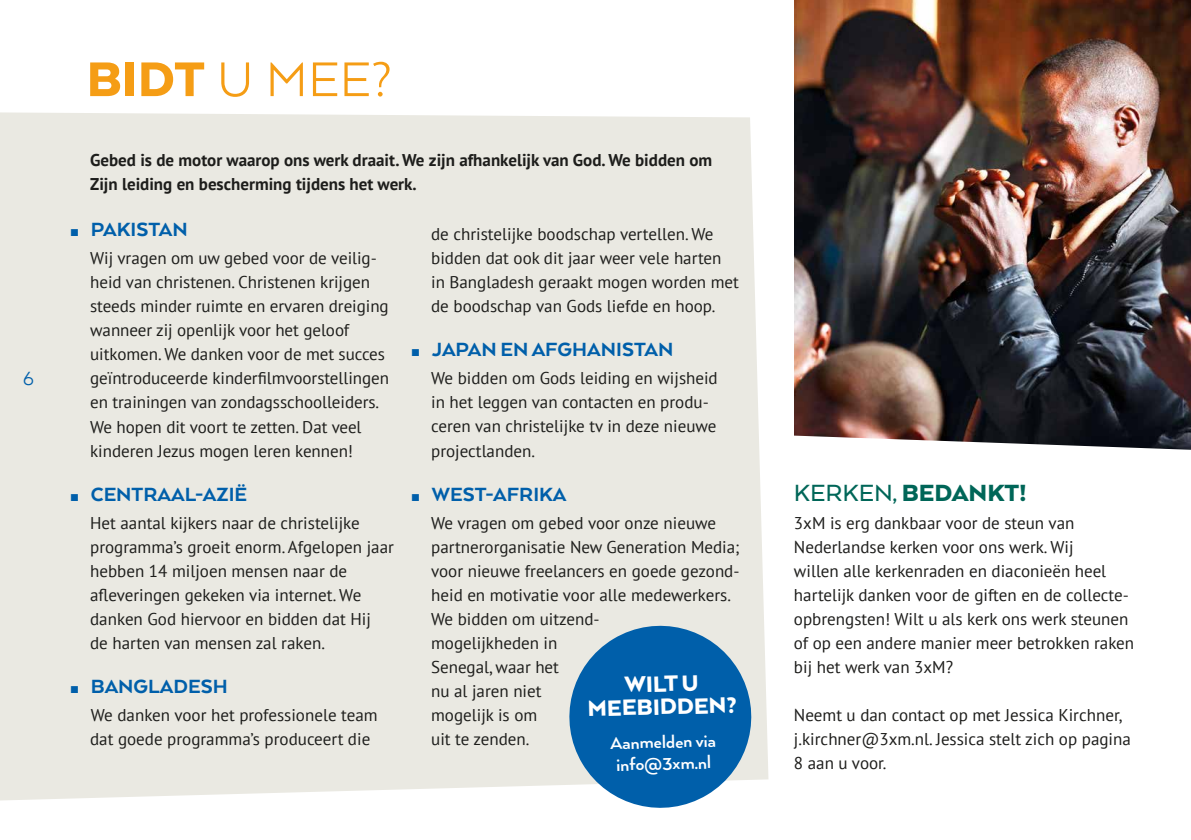
<style>
.page{position:relative;width:1191px;height:840px;background:#fff}
.page>*{position:absolute;margin:0;border:0;box-sizing:border-box;transform-origin:0 0}
.t1{font:56px "Arquitecta";color:#f59d15}
.t2{font:900 27px "Arquitecta";color:#006658}
.t3{font:900 25.6px/22.8px "Arquitecta";color:#fff;text-align:center}
.t4{font:800 22px "Arquitecta";color:#005faa}
.t5{font:22px "Arquitecta";color:#005faa}
.t6{font:700 19.6px/21.6px "Arquitecta";color:#fff}
.t7{font:17px/24px "PT Sans";color:#1d1d1b}
.t8{font:700 17px/23.6px "PT Sans";color:#1d1d1b}
.s1{font-weight:900}
.s2{font-weight:500}
</style>
<div class="page">
<div style="left:0;top:112px;width:768px;height:688px;background:#eae9e2"></div>
<img style="left:794px;top:0;width:397px;height:449px">
<svg style="left:556px;top:612px;width:208px;height:196px;background:#5692c0"></svg>
<p class="t5" style="left:23px;top:365px;width:13px">6</p>
<h1 class="t1" style="left:86px;top:44px;width:307px"><span class="s1">BIDT</span> U MEE?</h1>
<p class="t8" style="left:90px;top:148px;width:623px">Gebed is de motor waarop ons werk draait. We zijn afhankelijk van God. We bidden om<br>Zijn leiding en bescherming tijdens het werk.</p>
<p class="t4" style="left:71px;top:216px;width:118px">■ PAKISTAN</p>
<p class="t7" style="left:90px;top:246px;width:300px">Wij vragen om uw gebed voor de veilig&shy;heid van christenen. Christenen krijgen steeds minder ruimte en ervaren dreiging wanneer zij openlijk voor het geloof uitkomen. We danken voor de met succes geïntroduceerde kinderfilmvoorstellingen en trainingen van zondagsschoolleiders.<br>We hopen dit voort te zetten. Dat veel kinderen Jezus mogen leren kennen!</p>
<p class="t4" style="left:71px;top:480px;width:178px">■ CENTRAAL-AZIË</p>
<p class="t7" style="left:90px;top:510px;width:305px">Het aantal kijkers naar de christelijke programma’s groeit enorm. Afgelopen jaar hebben 14 miljoen mensen naar de afleveringen gekeken via internet. We danken God hiervoor en bidden dat Hij<br>de harten van mensen zal raken.</p>
<p class="t4" style="left:71px;top:672px;width:158px">■ BANGLADESH</p>
<p class="t7" style="left:90px;top:702px;width:289px">We danken voor het professionele team dat goede programma’s produceert die</p>
<p class="t7" style="left:431px;top:222px;width:309px">de christelijke boodschap vertellen. We bidden dat ook dit jaar weer vele harten in Bangladesh geraakt mogen worden met de boodschap van Gods liefde en hoop.</p>
<p class="t4" style="left:412px;top:336px;width:263px">■ JAPAN EN AFGHANISTAN</p>
<p class="t7" style="left:431px;top:366px;width:288px">We bidden om Gods leiding en wijsheid in het leggen van contacten en produ&shy;ceren van christelijke tv in deze nieuwe projectlanden.</p>
<p class="t4" style="left:412px;top:480px;width:156px">■ WEST-AFRIKA</p>
<p class="t7" style="left:431px;top:510px;width:310px">We vragen om gebed voor onze nieuwe partnerorganisatie New Generation Media; voor nieuwe freelancers en goede gezond&shy;heid en motivatie voor alle medewerkers.<br>We bidden om uitzend-<br>mogelijkheden in<br>Senegal, waar het<br>nu al jaren niet<br>mogelijk is om<br>uit te zenden.</p>
<h3 class="t3" style="left:586px;top:674px;width:151px;rotate:-2deg">WILT U<br>MEEBIDDEN?</h3>
<p class="t6" style="left:610px;top:731px;width:107px;rotate:-1deg">Aanmelden via info@3xm.nl</p>
<h2 class="t2" style="left:794px;top:475px;width:234px"><span class="s2">KERKEN,</span> BEDANKT!</h2>
<p class="t7" style="left:794px;top:510px;width:342px">3xM is erg dankbaar voor de steun van Nederlandse kerken voor ons werk. Wij<br>willen alle kerkenraden en diaconieën heel hartelijk danken voor de giften en de collecte&shy;opbrengsten! Wilt u als kerk ons werk steunen of op een andere manier meer betrokken raken bij het werk van 3xM?</p>
<p class="t7" style="left:794px;top:702px;width:338px">Neemt u dan contact op met Jessica Kirchner, j.kirchner@3xm.nl. Jessica stelt zich op pagina<br>8 aan u voor.</p>
</div>
